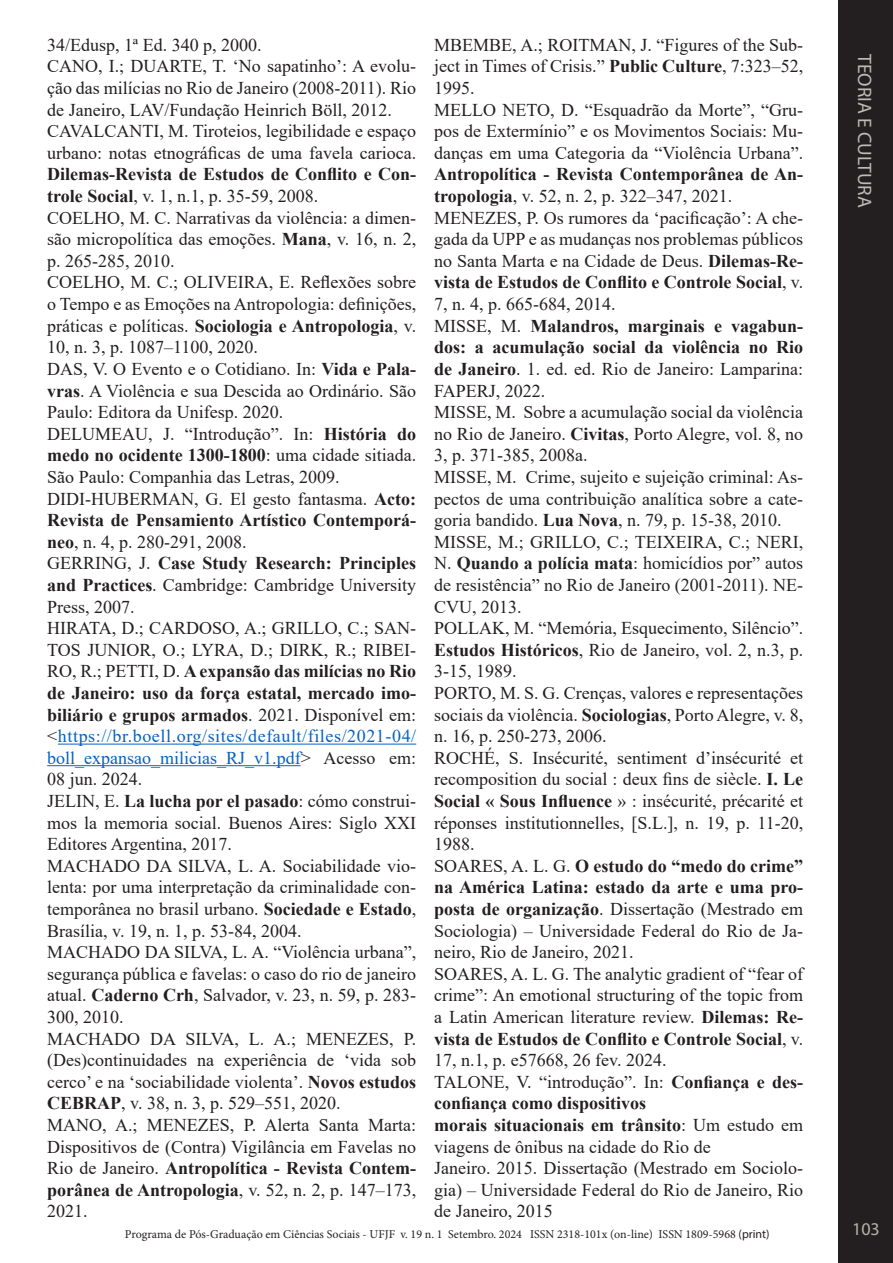
<style>
.page{position:relative;width:893px;height:1263px;background:#fff}
.page>*{position:absolute;margin:0;border:0;box-sizing:border-box;transform-origin:0 0}
.t1{font:19.5px "Myriad Pro";color:#bcbab6}
.t2{font:18px/21.6px "Times New Roman";color:#231f20;text-align:justify}
.t3{font:18px/21.6px "Times New Roman";color:#222;text-align:justify}
.t4{font:700 18px/21.6px "Times New Roman";color:#231f20;text-align:justify}
.t5{font:18px "Myriad Pro";color:#b5b2ad}
.t6{font:12px "Minion Pro";color:#231f20}
.s1{font-weight:700}
.s2{color:#0563c1}
.s3{font-weight:400}
.s4{color:#231f20}
.s5{font-weight:700;color:#231f20}
.s6{font-family:"Myriad Pro"}
</style>
<div class="page">
<div style="left:839px;top:0;width:54px;height:1263px;background:#231f20"></div>
<hr style="left:58px;top:744px;width:358px;height:1px;background:#0563c1">
<hr style="left:47px;top:765px;width:254px;height:1px;background:#0563c1">
<p class="t2" style="left:47px;top:33px;width:216px">34/Edusp, 1ª Ed. 340 p, 2000.</p>
<p class="t2" style="left:47px;top:55px;width:371px">CANO, I.; DUARTE, T. ‘No sapatinho’: A evolu&shy;ção das milícias no Rio de Janeiro (2008-2011). Rio de Janeiro, LAV/Fundação Heinrich Böll, 2012.</p>
<p class="t2" style="left:47px;top:120px;width:371px">CAVALCANTI, M. Tiroteios, legibilidade e espaço urbano: notas etnográficas de uma favela carioca.<br><span class="s1">Dilemas-Revista de Estudos de Conflito e Con&shy;trole Social</span>, v. 1, n.1, p. 35-59, 2008.</p>
<p class="t2" style="left:47px;top:206px;width:371px">COELHO, M. C. Narrativas da violência: a dimen&shy;são micropolítica das emoções. <span class="s1">Mana</span>, v. 16, n. 2, p. 265-285, 2010.</p>
<p class="t2" style="left:47px;top:271px;width:371px">COELHO, M. C.; OLIVEIRA, E. Reflexões sobre o Tempo e as Emoções na Antropologia: definições, práticas e políticas. <span class="s1">Sociologia e Antropologia</span>, v.<br>10, n. 3, p. 1087–1100, 2020.</p>
<p class="t2" style="left:47px;top:357px;width:371px">DAS, V. O Evento e o Cotidiano. In: <span class="s1">Vida e Pala&shy;vras</span>. A Violência e sua Descida ao Ordinário. São Paulo: Editora da Unifesp. 2020.</p>
<p class="t2" style="left:47px;top:422px;width:371px">DELUMEAU, J. “Introdução”. In: <span class="s1">História do medo no ocidente 1300-1800</span>: uma cidade sitiada.<br>São Paulo: Companhia das Letras, 2009.</p>
<p class="t2" style="left:47px;top:487px;width:370px">DIDI-HUBERMAN, G. El gesto fantasma. <span class="s1">Acto:<br>Revista de Pensamiento Artístico Contemporá&shy;neo</span>, n. 4, p. 280-291, 2008.</p>
<p class="t2" style="left:47px;top:552px;width:371px">GERRING, J. <span class="s1">Case Study Research: Principles and Practices</span>. Cambridge: Cambridge University Press, 2007.</p>
<p class="t2" style="left:47px;top:617px;width:371px">HIRATA, D.; CARDOSO, A.; GRILLO, C.; SAN-TOS JUNIOR, O.; LYRA, D.; DIRK, R.; RIBEI-RO, R.; PETTI, D. <span class="s1">A expansão das milícias no Rio de Janeiro: uso da força estatal, mercado imo&shy;biliário e grupos armados</span>. 2021. Disponível em: &lt;<span class="s2">https://br.boell.org/sites/default/files/2021-04/ boll_expansao_milicias_RJ_v1.pdf</span>&gt; Acesso em:<br>08 jun. 2024.</p>
<p class="t2" style="left:47px;top:789px;width:370px">JELIN, E. <span class="s1">La lucha por el pasado</span>: cómo construi&shy;mos la memoria social. Buenos Aires: Siglo XXI Editores Argentina, 2017.</p>
<p class="t2" style="left:47px;top:854px;width:370px">MACHADO DA SILVA, L. A. Sociabilidade vio&shy;lenta: por uma interpretação da criminalidade con&shy;temporânea no brasil urbano. <span class="s1">Sociedade e Estado</span>, Brasília, v. 19, n. 1, p. 53-84, 2004.</p>
<p class="t2" style="left:47px;top:941px;width:371px">MACHADO DA SILVA, L. A. “Violência urbana”, segurança pública e favelas: o caso do rio de janeiro atual. <span class="s1">Caderno Crh</span>, Salvador, v. 23, n. 59, p. 283- 300, 2010.</p>
<p class="t2" style="left:47px;top:1027px;width:371px">MACHADO DA SILVA, L. A.; MENEZES, P. (Des)continuidades na experiência de ‘vida sob cerco’ e na ‘sociabilidade violenta’. <span class="s1">Novos estudos CEBRAP</span>, v. 38, n. 3, p. 529–551, 2020.</p>
<p class="t2" style="left:47px;top:1113px;width:371px">MANO, A.; MENEZES, P. Alerta Santa Marta:<br>Dispositivos de (Contra) Vigilância em Favelas no Rio de Janeiro. <span class="s1">Antropolítica - Revista Contem&shy;porânea de Antropologia</span>, v. 52, n. 2, p. 147–173, 2021.</p>
<p class="t2" style="left:434px;top:33px;width:371px">MBEMBE, A.; ROITMAN, J. “Figures of the Sub&shy;ject in Times of Crisis.” <span class="s1">Public Culture</span>, 7:323–52, 1995.</p>
<p class="t2" style="left:434px;top:98px;width:371px">MELLO NETO, D. “Esquadrão da Morte”, “Gru&shy;pos de Extermínio” e os Movimentos Sociais: Mu&shy;danças em uma Categoria da “Violência Urbana”.<br><span class="s1">Antropolítica - Revista Contemporânea de An&shy;tropologia</span>, v. 52, n. 2, p. 322–347, 2021.</p>
<p class="t2" style="left:434px;top:206px;width:371px">MENEZES, P. Os rumores da ‘pacificação’: A che&shy;gada da UPP e as mudanças nos problemas públicos no Santa Marta e na Cidade de Deus. <span class="s1">Dilemas-Re&shy;vista de Estudos de Conflito e Controle Social</span>, v.<br>7, n. 4, p. 665-684, 2014.</p>
<p class="t4" style="left:434px;top:314px;width:371px"><span class="s3">MISSE, M.</span> Malandros, marginais e vagabun&shy;dos: a acumulação social da violência no Rio de Janeiro<span class="s3">. 1. ed. ed. Rio de Janeiro: Lamparina:<br>FAPERJ, 2022.</span></p>
<p class="t2" style="left:434px;top:401px;width:371px">MISSE, M. Sobre a acumulação social da violência no Rio de Janeiro. <span class="s1">Civitas</span>, Porto Alegre, vol. 8, no 3, p. 371-385, 2008a.</p>
<p class="t3" style="left:434px;top:465px;width:370px"><span class="s4">MISSE, M.</span> Crime, sujeito e sujeição criminal: As&shy;pectos de uma contribuição analítica sobre a cate&shy;goria bandido. <span class="s5">Lua Nova</span>, n. 79, p. 15-38, 2010.</p>
<p class="t3" style="left:434px;top:530px;width:371px"><span class="s4">MISSE, M.</span>; GRILLO, C.; TEIXEIRA, C.; NERI, N. <span class="s1">Quando a polícia mata</span>: homicídios por” autos de resistência” no Rio de Janeiro (2001-2011). NE-CVU, 2013.</p>
<p class="t2" style="left:434px;top:617px;width:371px">POLLAK, M. “Memória, Esquecimento, Silêncio”.<br><span class="s1">Estudos Históricos</span>, Rio de Janeiro, vol. 2, n.3, p.<br>3-15, 1989.</p>
<p class="t2" style="left:434px;top:681px;width:371px">PORTO, M. S. G. Crenças, valores e representações sociais da violência. <span class="s1">Sociologias</span>, Porto Alegre, v. 8, n. 16, p. 250-273, 2006.</p>
<p class="t2" style="left:434px;top:746px;width:371px">ROCHÉ, S. Insécurité, sentiment d’insécurité et recomposition du social : deux fins de siècle. <span class="s1">I. Le Social « Sous Influence</span> » : insécurité, précarité et réponses institutionnelles, [S.L.], n. 19, p. 11-20, 1988.</p>
<p class="t2" style="left:434px;top:854px;width:371px">SOARES, A. L. G. <span class="s1">O estudo do “medo do crime” na América Latina: estado da arte e uma pro&shy;posta de organização</span>. Dissertação (Mestrado em Sociologia) – Universidade Federal do Rio de Ja&shy;neiro, Rio de Janeiro, 2021.</p>
<p class="t2" style="left:434px;top:962px;width:371px">SOARES, A. L. G. The analytic gradient of “fear of crime”: An emotional structuring of the topic from a Latin American literature review. <span class="s1">Dilemas: Re&shy;vista de Estudos de Conflito e Controle Social</span>, v.<br>17, n.1, p. e57668, 26 fev. 2024.</p>
<p class="t4" style="left:434px;top:1070px;width:370px"><span class="s3">TALONE, V. “introdução”. In:</span> Confiança e des&shy;confiança como dispositivos</p>
<p class="t2" style="left:434px;top:1113px;width:371px"><span class="s1">morais situacionais em trânsito</span>: Um estudo em viagens de ônibus na cidade do Rio de</p>
<p class="t2" style="left:434px;top:1157px;width:371px">Janeiro. 2015. Dissertação (Mestrado em Sociolo&shy;gia) – Universidade Federal do Rio de Janeiro, Rio de Janeiro, 2015</p>
<p class="t6" style="left:125px;top:1226px;width:646px">Programa de Pós-Graduação em Ciências Sociais - UFJF v. 19 n. 1 Setembro. 2024 ISSN 2318-101x (on-line) ISSN 1809-5968 <span class="s6">(print)</span></p>
<p class="t1" style="left:877px;top:54px;width:155px;rotate:90deg">TEORIA E CULTURA</p>
<p class="t5" style="left:852px;top:1218px;width:29px">103</p>
</div>
